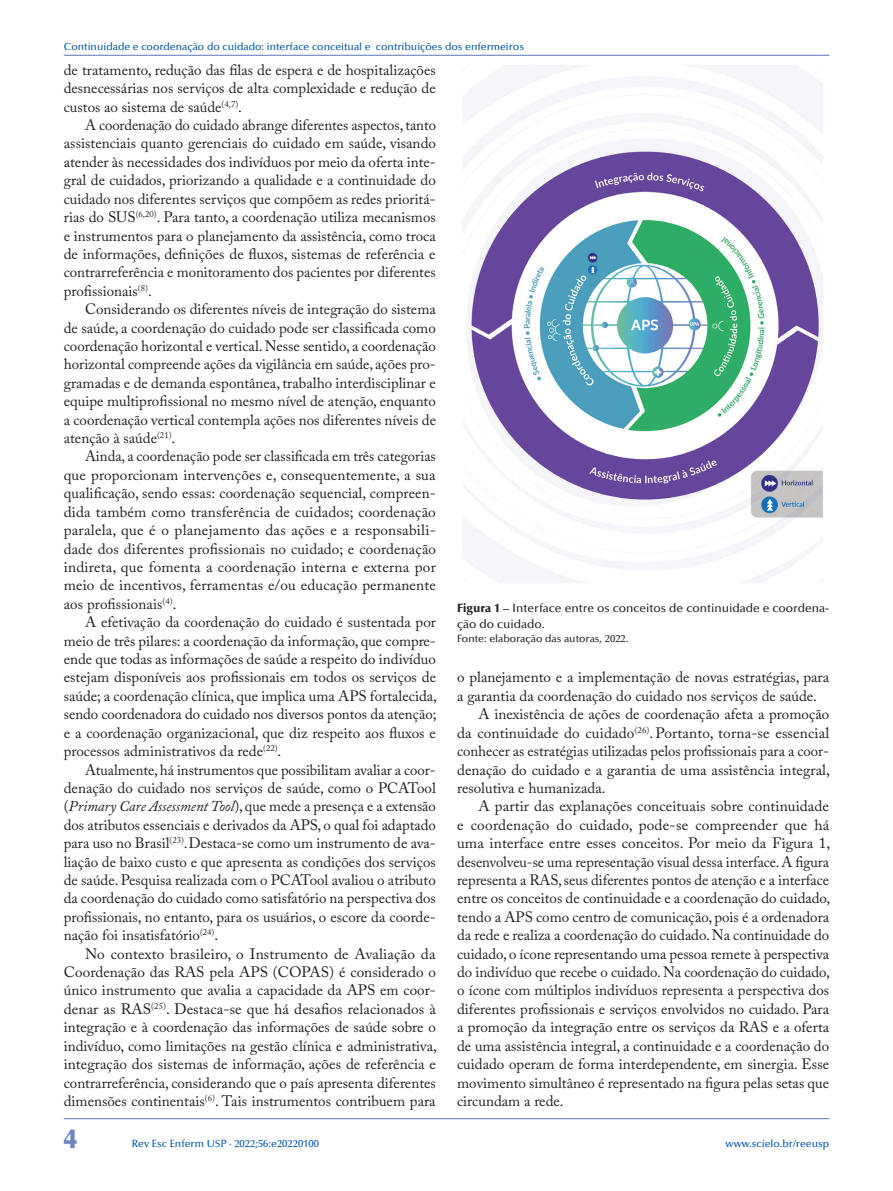
<style>
.page{position:relative;width:893px;height:1191px;background:#fff}
.page>*{position:absolute;margin:0;border:0;box-sizing:border-box;transform-origin:0 0}
.t1{font:900 27px "Optima LT";color:#6e84c1}
.Texto{font:15px/18.5px "Adobe Caslon Pro";color:#231f20;text-align:justify}
.Titulo_Tabela___Lege{font:500 12px/15.5px "Optima LT";color:#231f20}
.t2{font:500 10.5px "Optima LT";color:#0154a6}
.Titulo_Tabela___Lege-2{font:500 10.5px "Optima LT";color:#231f20}
.s1{font-style:italic}
.s2{font-weight:900}
</style>
<div class="page">
<hr style="left:64px;top:1118px;width:765px;height:1px;background:#6e84c1">
<hr style="left:64px;top:55px;width:765px;height:1px;background:#6e84c1">
<img style="left:463px;top:65px;width:360px;height:518px">
<p class="t2" style="left:64px;top:40px;width:462px">Continuidade e coordenação do cuidado: interface conceitual e contribuições dos enfermeiros</p>
<p class="Texto" style="left:64px;top:60px;width:374px">de tratamento, redução das filas de espera e de hospitalizações desnecessárias nos serviços de alta complexidade e redução de custos ao sistema de saúde<sup>(4,7)</sup>.</p>
<p class="Texto" style="left:64px;top:116px;width:374px;text-indent:21px">A coordenação do cuidado abrange diferentes aspectos, tanto assistenciais quanto gerenciais do cuidado em saúde, visando atender às necessidades dos indivíduos por meio da oferta inte&shy;gral de cuidados, priorizando a qualidade e a continuidade do cuidado nos diferentes serviços que compõem as redes prioritá&shy;rias do SUS<sup>(6,20)</sup>. Para tanto, a coordenação utiliza mecanismos e instrumentos para o planejamento da assistência, como troca de informações, definições de fluxos, sistemas de referência e contrarreferência e monitoramento dos pacientes por diferentes profissionais<sup>(8)</sup>.</p>
<p class="Texto" style="left:64px;top:300px;width:374px;text-indent:21px">Considerando os diferentes níveis de integração do sistema de saúde, a coordenação do cuidado pode ser classificada como coordenação horizontal e vertical. Nesse sentido, a coordenação horizontal compreende ações da vigilância em saúde, ações pro&shy;gramadas e de demanda espontânea, trabalho interdisciplinar e equipe multiprofissional no mesmo nível de atenção, enquanto a coordenação vertical contempla ações nos diferentes níveis de atenção à saúde<sup>(21)</sup>.</p>
<p class="Texto" style="left:64px;top:447px;width:374px;text-indent:21px">Ainda, a coordenação pode ser classificada em três categorias que proporcionam intervenções e, consequentemente, a sua qualificação, sendo essas: coordenação sequencial, compreen&shy;dida também como transferência de cuidados; coordenação paralela, que é o planejamento das ações e a responsabili&shy;dade dos diferentes profissionais no cuidado; e coordenação indireta, que fomenta a coordenação interna e externa por meio de incentivos, ferramentas e/ou educação permanente aos profissionais<sup>(4)</sup>.</p>
<p class="Texto" style="left:64px;top:613px;width:375px;text-indent:21px">A efetivação da coordenação do cuidado é sustentada por meio de três pilares: a coordenação da informação, que compre&shy;ende que todas as informações de saúde a respeito do indivíduo estejam disponíveis aos profissionais em todos os serviços de saúde; a coordenação clínica, que implica uma APS fortalecida, sendo coordenadora do cuidado nos diversos pontos da atenção; e a coordenação organizacional, que diz respeito aos fluxos e processos administrativos da rede<sup>(22)</sup>.</p>
<p class="Texto" style="left:64px;top:760px;width:374px;text-indent:21px">Atualmente, há instrumentos que possibilitam avaliar a coor&shy;denação do cuidado nos serviços de saúde, como o PCATool (<span class="s1">Primary Care Assessment Tool</span>), que mede a presença e a extensão dos atributos essenciais e derivados da APS, o qual foi adaptado para uso no Brasil<sup>(23)</sup>.Destaca-se como um instrumento de ava&shy;liação de baixo custo e que apresenta as condições dos serviços de saúde. Pesquisa realizada com o PCATool avaliou o atributo da coordenação do cuidado como satisfatório na perspectiva dos profissionais, no entanto, para os usuários, o escore da coorde&shy;nação foi insatisfatório<sup>(24)</sup>.</p>
<p class="Texto" style="left:64px;top:944px;width:375px;text-indent:21px">No contexto brasileiro, o Instrumento de Avaliação da Coordenação das RAS pela APS (COPAS) é considerado o único instrumento que avalia a capacidade da APS em coor&shy;denar as RAS<sup>(25)</sup>. Destaca-se que há desafios relacionados à integração e à coordenação das informações de saúde sobre o indivíduo, como limitações na gestão clínica e administrativa, integração dos sistemas de informação, ações de referência e contrarreferência, considerando que o país apresenta diferentes dimensões continentais<sup>(6)</sup>. Tais instrumentos contribuem para</p>
<p class="Titulo_Tabela___Lege" style="left:457px;top:601px;width:374px"><span class="s2">Figura 1</span> – Interface entre os conceitos de continuidade e coordena&shy;ção do cuidado.</p>
<p class="Titulo_Tabela___Lege-2" style="left:457px;top:632px;width:173px">Fonte: elaboração das autoras, 2022.</p>
<p class="Texto" style="left:457px;top:668px;width:374px">o planejamento e a implementação de novas estratégias, para a garantia da coordenação do cuidado nos serviços de saúde.</p>
<p class="Texto" style="left:457px;top:705px;width:374px;text-indent:21px">A inexistência de ações de coordenação afeta a promoção da continuidade do cuidado<sup>(26)</sup>.Portanto, torna-se essencial conhecer as estratégias utilizadas pelos profissionais para a coor&shy;denação do cuidado e a garantia de uma assistência integral, resolutiva e humanizada.</p>
<p class="Texto" style="left:457px;top:797px;width:375px;text-indent:21px">A partir das explanações conceituais sobre continuidade e coordenação do cuidado, pode-se compreender que há uma interface entre esses conceitos. Por meio da Figura 1, desenvolveu-se uma representação visual dessa interface. A figura representa a RAS, seus diferentes pontos de atenção e a interface entre os conceitos de continuidade e a coordenação do cuidado, tendo a APS como centro de comunicação, pois é a ordenadora da rede e realiza a coordenação do cuidado. Na continuidade do cuidado, o ícone representando uma pessoa remete à perspectiva do indivíduo que recebe o cuidado. Na coordenação do cuidado, o ícone com múltiplos indivíduos representa a perspectiva dos diferentes profissionais e serviços envolvidos no cuidado. Para a promoção da integração entre os serviços da RAS e a oferta de uma assistência integral, a continuidade e a coordenação do cuidado operam de forma interdependente, em sinergia. Esse movimento simultâneo é representado na figura pelas setas que circundam a rede.</p>
<h1 class="t1" style="left:64px;top:1123px;width:15px">4</h1>
<p class="t2" style="left:726px;top:1137px;width:105px">www.scielo.br/reeusp</p>
<p class="t2" style="left:132px;top:1137px;width:189px">Rev Esc Enferm USP · 2022;56:e20220100</p>
</div>
